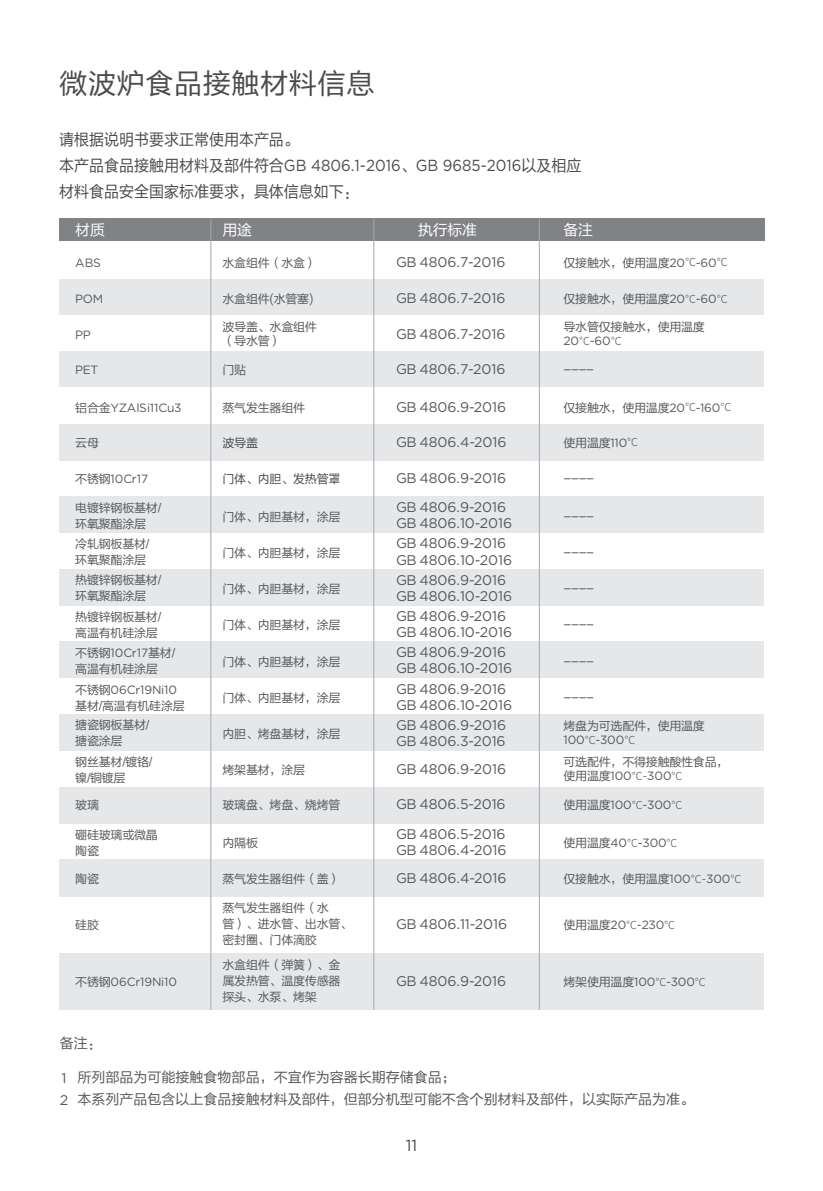
<style>
.page{position:relative;width:823px;height:1191px;background:#fff}
.page>*{position:absolute;margin:0;border:0;box-sizing:border-box;transform-origin:0 0}
.t1{font:28px "FZLTHK GBK1 0";letter-spacing:.025em;color:#4b4c4d}
.t2{font:16px "Gotham";color:#4b4c4d;scale:.94 1}
.t3{font:16px "FZLTHK GBK1 0";color:#4b4c4d;scale:.94 1}
.t4{font:16px "Gotham";color:#4b4c4d}
.t5{font:14.8px "FZLTHK GBK1 0";letter-spacing:-.01em;color:#fff}
.t6{font:14px/16px "Gotham";letter-spacing:-.005em;color:#57585a}
.t7{font:14px/22px "FZLTHK GBK1 0";color:#57585a}
.t8{font:12px/16px "FZLTHK GBK1 0";letter-spacing:-.02em;color:#57585a}
.t9{font:12px "Gotham";letter-spacing:-.005em;color:#57585a}
.t10{font:12px "FZLTHK GBK1 0";letter-spacing:-.02em;color:#4b4c4d}
.s1{font-family:"FZLTHK GBK1 0"}
.s2{font-family:"Gotham"}
.s3{font-family:"Noto Sans Hans";font-weight:300;font-size:11px}
.s4{font-weight:300}
.s5{font-family:"Gotham";font-weight:300}
</style>
<div class="page">
<div style="left:59px;top:953px;width:704px;height:56px;background:#e6e7e9"></div>
<div style="left:59px;top:859px;width:704px;height:37px;background:#e6e7e9"></div>
<div style="left:59px;top:786px;width:704px;height:37px;background:#e6e7e9"></div>
<div style="left:59px;top:714px;width:704px;height:37px;background:#e6e7e9"></div>
<div style="left:59px;top:641px;width:704px;height:37px;background:#e6e7e9"></div>
<div style="left:59px;top:569px;width:704px;height:36px;background:#e6e7e9"></div>
<div style="left:59px;top:496px;width:704px;height:37px;background:#e6e7e9"></div>
<div style="left:59px;top:424px;width:704px;height:36px;background:#e6e7e9"></div>
<div style="left:59px;top:351px;width:704px;height:36px;background:#e6e7e9"></div>
<div style="left:59px;top:279px;width:704px;height:36px;background:#e6e7e9"></div>
<div style="left:59px;top:218px;width:704px;height:23px;background:#808285"></div>
<hr style="left:210px;top:218px;width:1px;height:791px;background:#a8a9ad">
<hr style="left:373px;top:218px;width:1px;height:791px;background:#a8a9ad">
<hr style="left:538px;top:218px;width:1px;height:791px;background:#a8a9ad">
<h1 class="t1" style="left:59px;top:68px;width:316px">微波炉食品接触材料信息</h1>
<h2 class="t3" style="left:59px;top:131px;width:256px">请根据说明书要求正常使用本产品。</h2>
<h2 class="t2" style="left:59px;top:155px;width:556px"><span class="s1">本产品食品接触用材料及部件符合</span>GB 4806.1-2016<span class="s1">、</span>GB 9685-2016<span class="s1">以及相应</span></h2>
<h2 class="t3" style="left:59px;top:183px;width:320px">材料食品安全国家标准要求，具体信息如下：</h2>
<p class="t5" style="left:75px;top:221px;width:31px">材质</p>
<p class="t5" style="left:222px;top:221px;width:31px">用途</p>
<p class="t5" style="left:418px;top:221px;width:61px">执行标准</p>
<p class="t9" style="left:75px;top:255px;width:27px">ABS</p>
<p class="t8" style="left:222px;top:255px;width:96px">水盒组件（水盒）</p>
<p class="t6" style="left:396px;top:253px;width:111px">GB 4806.7-2016</p>
<p class="t9" style="left:75px;top:291px;width:29px">POM</p>
<p class="t8" style="left:222px;top:291px;width:92px">水盒组件(水管塞)</p>
<p class="t6" style="left:396px;top:290px;width:111px">GB 4806.7-2016</p>
<p class="t5" style="left:563px;top:221px;width:31px">备注</p>
<p class="t8" style="left:563px;top:255px;width:166px">仅接触水，使用温度<span class="s2">20</span><span class="s3">℃</span><span class="s2">-60</span><span class="s3">℃</span></p>
<p class="t8" style="left:563px;top:291px;width:166px">仅接触水，使用温度<span class="s2">20</span><span class="s3">℃</span><span class="s2">-60</span><span class="s3">℃</span></p>
<p class="t9" style="left:75px;top:327px;width:17px">PP</p>
<p class="t8" style="left:222px;top:320px;width:96px;line-height:14.4px">波导盖、水盒组件（导水管）</p>
<p class="t6" style="left:396px;top:326px;width:111px">GB 4806.7-2016</p>
<p class="t9" style="left:75px;top:362px;width:25px">PET</p>
<p class="t8" style="left:222px;top:362px;width:25px">门贴</p>
<p class="t6" style="left:396px;top:361px;width:111px">GB 4806.7-2016</p>
<p class="t9" style="left:75px;top:400px;width:107px"><span class="s1">铝合金</span>YZAlSi11Cu3</p>
<p class="t8" style="left:222px;top:400px;width:84px">蒸气发生器组件</p>
<p class="t6" style="left:396px;top:398px;width:112px">GB 4806.9-2016</p>
<p class="t8" style="left:75px;top:435px;width:25px">云母</p>
<p class="t10" style="left:222px;top:436px;width:37px">波导盖</p>
<p class="t6" style="left:396px;top:433px;width:112px">GB 4806.4-2016</p>
<p class="t9" style="left:75px;top:471px;width:74px"><span class="s1">不锈钢</span>10Cr17</p>
<p class="t10" style="left:222px;top:472px;width:119px">门体、内胆、发热管罩</p>
<p class="t6" style="left:396px;top:470px;width:112px">GB 4806.9-2016</p>
<p class="t8" style="left:75px;top:500px;width:87px">电镀锌钢板基材/环氧聚酯涂层</p>
<p class="t6" style="left:396px;top:499px;width:117px">GB 4806.9-2016<br>GB 4806.10-2016</p>
<p class="t8" style="left:222px;top:509px;width:119px">门体、内胆基材，涂层</p>
<p class="t8" style="left:75px;top:536px;width:76px">冷轧钢板基材/环氧聚酯涂层</p>
<p class="t8" style="left:222px;top:545px;width:119px">门体、内胆基材，涂层</p>
<p class="t6" style="left:396px;top:535px;width:117px">GB 4806.9-2016<br>GB 4806.10-2016</p>
<p class="t8" style="left:75px;top:572px;width:87px">热镀锌钢板基材/环氧聚酯涂层</p>
<p class="t8" style="left:222px;top:581px;width:119px">门体、内胆基材，涂层</p>
<p class="t6" style="left:396px;top:571px;width:117px">GB 4806.9-2016<br>GB 4806.10-2016</p>
<p class="t8" style="left:75px;top:609px;width:87px">热镀锌钢板基材/高温有机硅涂层</p>
<p class="t8" style="left:222px;top:617px;width:119px">门体、内胆基材，涂层</p>
<p class="t6" style="left:396px;top:608px;width:117px">GB 4806.9-2016<br>GB 4806.10-2016</p>
<p class="t8" style="left:75px;top:645px;width:101px">不锈钢<span class="s2">10Cr17</span>基材/高温有机硅涂层</p>
<p class="t6" style="left:396px;top:644px;width:117px">GB 4806.9-2016<br>GB 4806.10-2016</p>
<p class="t8" style="left:222px;top:654px;width:119px">门体、内胆基材，涂层</p>
<p class="t9" style="left:75px;top:681px;width:103px"><span class="s1">不锈钢</span>06Cr19Ni10</p>
<p class="t8" style="left:75px;top:697px;width:111px">基材/高温有机硅涂层</p>
<p class="t8" style="left:222px;top:690px;width:119px">门体、内胆基材，涂层</p>
<p class="t6" style="left:396px;top:680px;width:117px">GB 4806.9-2016<br>GB 4806.10-2016</p>
<p class="t8" style="left:75px;top:717px;width:76px">搪瓷钢板基材/搪瓷涂层</p>
<p class="t8" style="left:222px;top:726px;width:119px">内胆、烤盘基材，涂层</p>
<p class="t6" style="left:396px;top:716px;width:112px">GB 4806.9-2016<br>GB 4806.3-2016</p>
<p class="t8" style="left:75px;top:754px;width:79px">钢丝基材/镀铬/镍/铜镀层</p>
<p class="t8" style="left:222px;top:762px;width:84px">烤架基材，涂层</p>
<p class="t6" style="left:396px;top:761px;width:112px">GB 4806.9-2016</p>
<p class="t8" style="left:75px;top:797px;width:25px">玻璃</p>
<p class="t8" style="left:222px;top:797px;width:119px">玻璃盘、烤盘、烧烤管</p>
<p class="t6" style="left:396px;top:796px;width:111px">GB 4806.5-2016</p>
<p class="t8" style="left:75px;top:827px;width:84px">硼硅玻璃或微晶陶瓷</p>
<p class="t8" style="left:222px;top:835px;width:37px">内隔板</p>
<p class="t6" style="left:396px;top:825px;width:112px">GB 4806.5-2016<br>GB 4806.4-2016</p>
<p class="t8" style="left:75px;top:871px;width:25px">陶瓷</p>
<p class="t8" style="left:222px;top:871px;width:119px">蒸气发生器组件（盖）</p>
<p class="t6" style="left:396px;top:870px;width:112px">GB 4806.4-2016</p>
<p class="t8" style="left:222px;top:900px;width:131px">蒸气发生器组件（水<br>管）、进水管、出水管、密封圈、门体滴胶</p>
<p class="t8" style="left:75px;top:917px;width:25px">硅胶</p>
<p class="t6" style="left:396px;top:916px;width:112px">GB 4806.11-2016</p>
<p class="t8" style="left:222px;top:957px;width:119px;text-align:justify">水盒组件（弹簧）、金属发热管、温度传感器探头、水泵、烤架</p>
<p class="t9" style="left:75px;top:974px;width:103px"><span class="s1">不锈钢</span>06Cr19Ni10</p>
<p class="t6" style="left:396px;top:973px;width:112px">GB 4806.9-2016</p>
<p class="t7" style="left:60px;top:1032px;width:43px">备注：</p>
<p class="t8" style="left:563px;top:319px;width:143px">导水管仅接触水，使用温度</p>
<p class="t9" style="left:563px;top:333px;width:60px">20<span class="s3">℃</span>-60<span class="s3">℃</span></p>
<p class="t8" style="left:563px;top:362px;width:32px">----</p>
<p class="t8" style="left:563px;top:400px;width:169px">仅接触水，使用温度<span class="s2">20</span><span class="s3">℃</span><span class="s2">-160</span><span class="s3">℃</span></p>
<p class="t8" style="left:563px;top:435px;width:76px">使用温度<span class="s2">110</span><span class="s3">℃</span></p>
<p class="t8" style="left:563px;top:471px;width:32px">----</p>
<p class="t8" style="left:563px;top:509px;width:32px">----</p>
<p class="t8" style="left:563px;top:545px;width:32px">----</p>
<p class="t8" style="left:563px;top:581px;width:32px">----</p>
<p class="t8" style="left:563px;top:617px;width:32px">----</p>
<p class="t8" style="left:563px;top:654px;width:32px">----</p>
<p class="t8" style="left:563px;top:690px;width:32px">----</p>
<p class="t8" style="left:563px;top:718px;width:143px">烤盘为可选配件，使用温度</p>
<p class="t9" style="left:563px;top:732px;width:73px">100<span class="s3">℃</span>-300<span class="s3">℃</span></p>
<p class="t8" style="left:563px;top:754px;width:166px">可选配件，不得接触酸性食品，</p>
<p class="t9" style="left:563px;top:768px;width:120px"><span class="s1">使用温度</span>100<span class="s3">℃</span><span class="s4">-</span>300<span class="s3">℃</span></p>
<p class="t9" style="left:563px;top:797px;width:120px"><span class="s1">使用温度</span>100<span class="s3">℃</span>-300<span class="s3">℃</span></p>
<p class="t9" style="left:563px;top:835px;width:115px"><span class="s1">使用温度</span>40<span class="s3">℃</span>-300<span class="s3">℃</span></p>
<p class="t8" style="left:563px;top:871px;width:179px">仅接触水，使用温度<span class="s2">100</span><span class="s3">℃</span><span class="s5">-</span><span class="s2">300</span><span class="s3">℃</span></p>
<p class="t9" style="left:563px;top:917px;width:113px"><span class="s1">使用温度</span>20<span class="s3">℃</span>-230<span class="s3">℃</span></p>
<p class="t9" style="left:563px;top:974px;width:144px"><span class="s1">烤架使用温度</span>100<span class="s3">℃</span>-300<span class="s3">℃</span></p>
<p class="t6" style="left:60px;top:1067px;width:10px;line-height:22px">1<br>2</p>
<p class="t7" style="left:77px;top:1066px;width:618px">所列部品为可能接触食物部品，不宜作为容器长期存储食品；<br>本系列产品包含以上食品接触材料及部件，但部分机型可能不含个别材料及部件，以实际产品为准。</p>
<h2 class="t4" style="left:405px;top:1135px;width:13px">11</h2>
</div>
